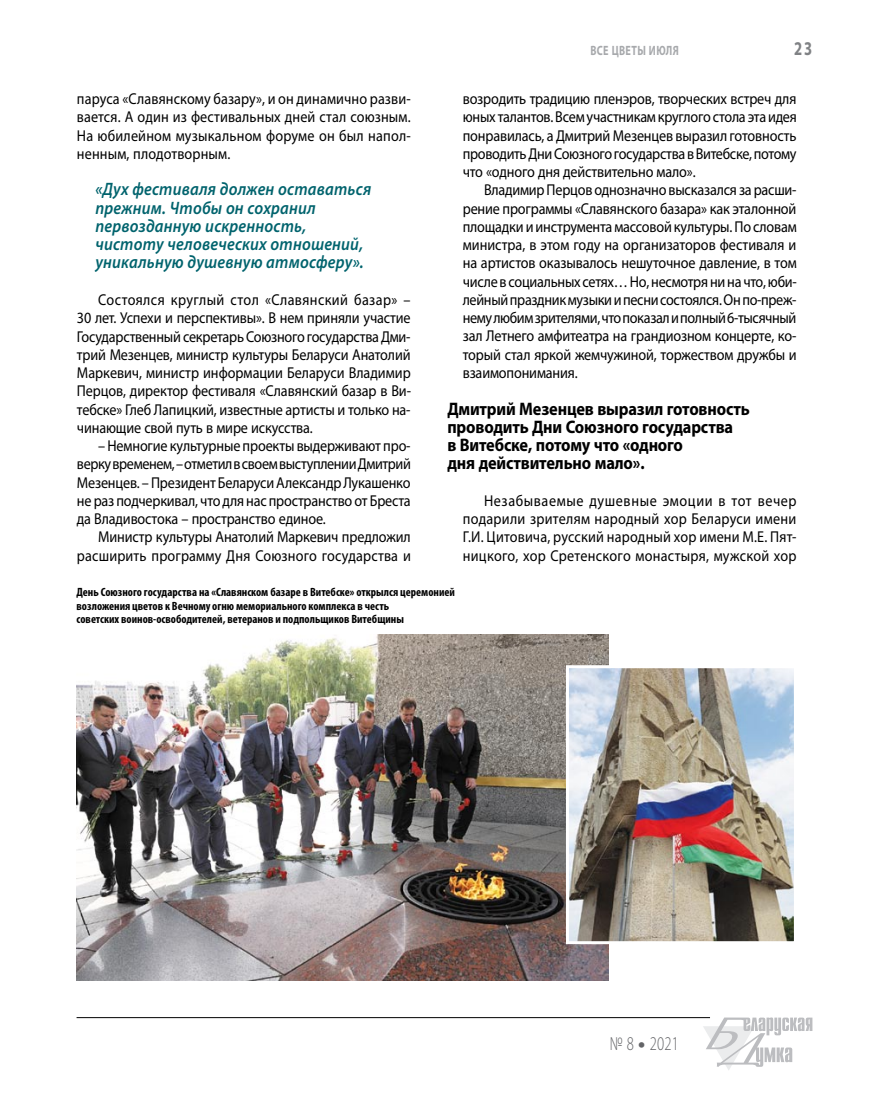
<style>
.page{position:relative;width:872px;height:1106px;background:#fff}
.page>*{position:absolute;margin:0;border:0;box-sizing:border-box;transform-origin:0 0}
.t1{font:300 19.5px "Myriad Pro";color:#636467;scale:.75 1}
.t2{font:700 19.5px "Myriad Pro";color:#808285;scale:.75 1}
.t3{font:700 18.15px/18.3px "Myriad Pro";letter-spacing:-.01em;color:#000;scale:.9 1}
.t4{font:italic 600 18px/18.3px "Myriad Pro";letter-spacing:.01em;color:#00636d;scale:.9 1}
.t5{font:15.75px/18.3px "Myriad Pro";letter-spacing:-.01em;color:#000;text-align:justify;scale:.9 1}
.t6{font:700 13.5px "Myriad Pro";letter-spacing:.04em;color:#a7a9ac;scale:.75 1}
.t7{font:700 condensed 12px/13.5px "Myriad Pro";color:#000}
.s1{font-weight:900}
</style>
<div class="page">
<hr style="left:77px;top:1017px;width:633px;height:1px;background:#000">
<svg style="left:703px;top:1017px;width:109px;height:53px"></svg>
<img style="left:77px;top:634px;width:531px;height:346px">
<img style="left:570px;top:669px;width:223px;height:271px">
<div style="left:566px;top:665px;width:231px;height:279px;border:3px solid #fff"></div>
<p class="t5" style="left:77px;top:89px;width:372px">паруса «Славянскому базару», и он динамично разви&shy;вается. А один из фестивальных дней стал союзным.<br>На юбилейном музыкальном форуме он был напол&shy;ненным, плодотворным.</p>
<p class="t4" style="left:95px;top:180px;width:308px">«Дух фестиваля должен оставаться прежним. Чтобы он сохранил первозданную искренность, чистоту человеческих отношений, уникальную душевную атмосферу».</p>
<p class="t5" style="left:77px;top:290px;width:373px;text-indent:21px">Состоялся круглый стол «Славянский базар» – 30 лет. Успехи и перспективы». В нем приняли участие Государственный секретарь Союзного государства Дми&shy;трий Мезенцев, министр культуры Беларуси Анатолий Маркевич, министр информации Беларуси Владимир Перцов, директор фестиваля «Славянский базар в Ви&shy;тебске» Глеб Лапицкий, известные артисты и только на&shy;чинающие свой путь в мире искусства.</p>
<p class="t5" style="left:77px;top:436px;width:372px;text-indent:21px">– Немногие культурные проекты выдерживают про&shy;верку временем, – отметил в своем выступлении Дмитрий Мезенцев. – Президент Беларуси Александр Лукашенко не раз подчеркивал, что для нас пространство от Бреста да Владивостока – пространство единое.</p>
<p class="t5" style="left:77px;top:527px;width:372px;text-align:right">Министр культуры Анатолий Маркевич предложил расширить программу Дня Союзного государства и</p>
<p class="t6" style="left:590px;top:42px;width:119px">Все цветы июля</p>
<p class="t2" style="left:794px;top:36px;width:26px">23</p>
<p class="t5" style="left:463px;top:89px;width:373px">возродить традицию пленэров, творческих встреч для юных талантов. Всем участникам круглого стола эта идея понравилась, а Дмитрий Мезенцев выразил готовность проводить Дни Союзного государства в Витебске, потому что «одного дня действительно мало».</p>
<p class="t5" style="left:463px;top:181px;width:373px;text-indent:21px">Владимир Перцов однозначно высказался за расши&shy;рение программы «Славянского базара» как эталонной площадки и инструмента массовой культуры. По словам министра, в этом году на организаторов фестиваля и на артистов оказывалось нешуточное давление, в том числе в социальных сетях… Но, несмотря ни на что, юби&shy;лейный праздник музыки и песни состоялся. Он по-преж&shy;нему любим зрителями, что показал и полный 6-тысячный зал Летнего амфитеатра на грандиозном концерте, ко&shy;торый стал яркой жемчужиной, торжеством дружбы и взаимопонимания.</p>
<p class="t3" style="left:447px;top:399px;width:337px">Дмитрий Мезенцев выразил готовность проводить Дни Союзного государства<br>в Витебске, потому что «одного<br>дня действительно мало».</p>
<p class="t5" style="left:463px;top:491px;width:372px;text-indent:21px">Незабываемые душевные эмоции в тот вечер подарили зрителям народный хор Беларуси имени Г.И. Цитовича, русский народный хор имени М.Е. Пят&shy;ницкого, хор Сретенского монастыря, мужской хор</p>
<p class="t7" style="left:77px;top:585px;width:380px">День Союзного государства на «Славянском базаре в Витебске» открылся церемонией возложения цветов к Вечному огню мемориального комплекса в честь<br>советских воинов-освободителей, ветеранов и подпольщиков Витебщины</p>
<p class="t1" style="left:609px;top:1032px;width:94px">№ 8 <span class="s1">•</span> 2021</p>
</div>
